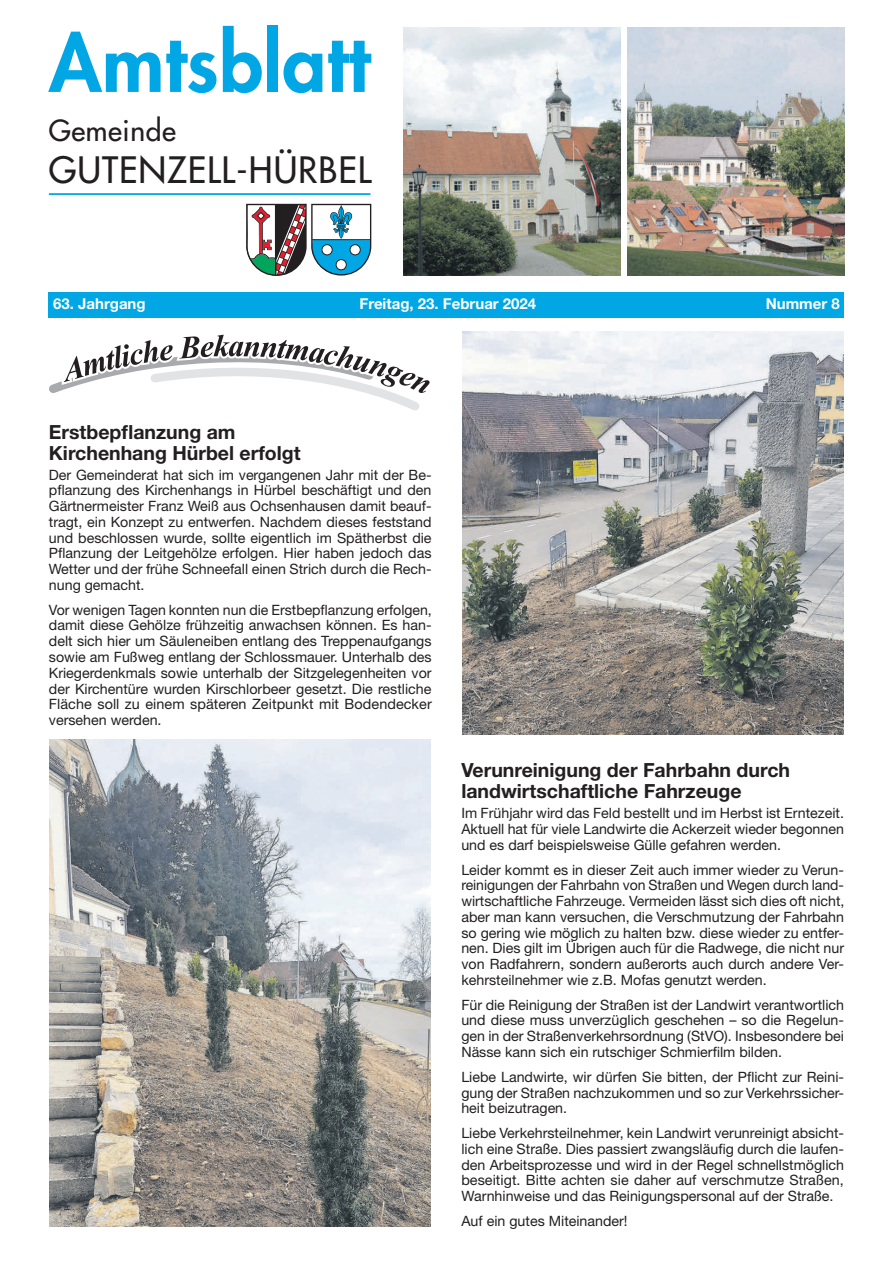
<style>
.page{position:relative;width:893px;height:1263px;background:#fff}
.page>*{position:absolute;margin:0;border:0;box-sizing:border-box;transform-origin:0 0}
.t1{font:800 77.85px "Futura Std";letter-spacing:.005em;color:#00a7e4}
.t2{font:500 35.4px "Futura Std";letter-spacing:.025em;color:#231f20}
.t3{font:500 28.35px "Futura Std";letter-spacing:.02em;color:#231f20}
.t4{font:700 19.5px/21px "Helvetica Neue LT Std";color:#231f20}
.t5{font:700 15px "Helvetica Neue LT Std";color:#fff}
.t6{font:14.25px/15.8px "Helvetica Neue LT Std";color:#231f20;text-align:justify}
</style>
<div class="page">
<hr style="left:49px;top:193px;width:321px;height:2px;background:#00a7e4">
<svg style="left:246px;top:204px;width:125px;height:72px"></svg>
<img style="left:404px;top:28px;width:216px;height:248px">
<img style="left:627px;top:28px;width:217px;height:248px">
<div style="left:49px;top:292px;width:795px;height:26px;background:#00a7e4"></div>
<svg style="left:49px;top:334px;width:381px;height:77px"></svg>
<img style="left:50px;top:739px;width:381px;height:488px">
<img style="left:462px;top:331px;width:381px;height:404px">
<h1 class="t1" style="left:49px;top:14px;width:322px">Amtsblatt</h1>
<h3 class="t3" style="left:49px;top:112px;width:129px">Gemeinde</h3>
<h2 class="t2" style="left:49px;top:148px;width:324px">GUTENZELL-HÜRBEL</h2>
<p class="t5" style="left:53px;top:295px;width:94px">63. Jahrgang</p>
<p class="t5" style="left:360px;top:295px;width:178px">Freitag, 23. Februar 2024</p>
<p class="t5" style="left:766px;top:295px;width:76px">Nummer 8</p>
<h3 class="t4" style="left:49px;top:421px;width:253px">Erstbepflanzung am<br>Kirchenhang Hürbel erfolgt</h3>
<p class="t6" style="left:49px;top:467px;width:384px">Der Gemeinderat hat sich im vergangenen Jahr mit der Be&shy;pflanzung des Kirchenhangs in Hürbel beschäftigt und den Gärtnermeister Franz Weiß aus Ochsenhausen damit beauf&shy;tragt, ein Konzept zu entwerfen. Nachdem dieses feststand und beschlossen wurde, sollte eigentlich im Spätherbst die Pflanzung der Leitgehölze erfolgen. Hier haben jedoch das Wetter und der frühe Schneefall einen Strich durch die Rech&shy;nung gemacht.</p>
<p class="t6" style="left:49px;top:602px;width:384px">Vor wenigen Tagen konnten nun die Erstbepflanzung erfolgen, damit diese Gehölze frühzeitig anwachsen können. Es han&shy;delt sich hier um Säuleneiben entlang des Treppenaufgangs sowie am Fußweg entlang der Schlossmauer. Unterhalb des Kriegerdenkmals sowie unterhalb der Sitzgelegenheiten vor der Kirchentüre wurden Kirschlorbeer gesetzt. Die restliche Fläche soll zu einem späteren Zeitpunkt mit Bodendecker versehen werden.</p>
<h3 class="t4" style="left:461px;top:759px;width:330px">Verunreinigung der Fahrbahn durch landwirtschaftliche Fahrzeuge</h3>
<p class="t6" style="left:461px;top:805px;width:384px">Im Frühjahr wird das Feld bestellt und im Herbst ist Erntezeit.<br>Aktuell hat für viele Landwirte die Ackerzeit wieder begonnen und es darf beispielsweise Gülle gefahren werden.</p>
<p class="t6" style="left:461px;top:861px;width:385px">Leider kommt es in dieser Zeit auch immer wieder zu Verun&shy;reinigungen der Fahrbahn von Straßen und Wegen durch land&shy;wirtschaftliche Fahrzeuge. Vermeiden lässt sich dies oft nicht, aber man kann versuchen, die Verschmutzung der Fahrbahn so gering wie möglich zu halten bzw. diese wieder zu entfer&shy;nen. Dies gilt im Übrigen auch für die Radwege, die nicht nur von Radfahrern, sondern außerorts auch durch andere Ver&shy;kehrsteilnehmer wie z.B. Mofas genutzt werden.</p>
<p class="t6" style="left:461px;top:996px;width:384px">Für die Reinigung der Straßen ist der Landwirt verantwortlich und diese muss unverzüglich geschehen – so die Regelun&shy;gen in der Straßenverkehrsordnung (StVO). Insbesondere bei Nässe kann sich ein rutschiger Schmierfilm bilden.</p>
<p class="t6" style="left:461px;top:1068px;width:384px">Liebe Landwirte, wir dürfen Sie bitten, der Pflicht zur Reini&shy;gung der Straßen nachzukommen und so zur Verkehrssicher&shy;heit beizutragen.</p>
<p class="t6" style="left:461px;top:1125px;width:384px">Liebe Verkehrsteilnehmer, kein Landwirt verunreinigt absicht&shy;lich eine Straße. Dies passiert zwangsläufig durch die laufen&shy;den Arbeitsprozesse und wird in der Regel schnellstmöglich beseitigt. Bitte achten sie daher auf verschmutze Straßen, Warnhinweise und das Reinigungspersonal auf der Straße.</p>
<p class="t6" style="left:461px;top:1212px;width:168px">Auf ein gutes Miteinander!</p>
</div>
